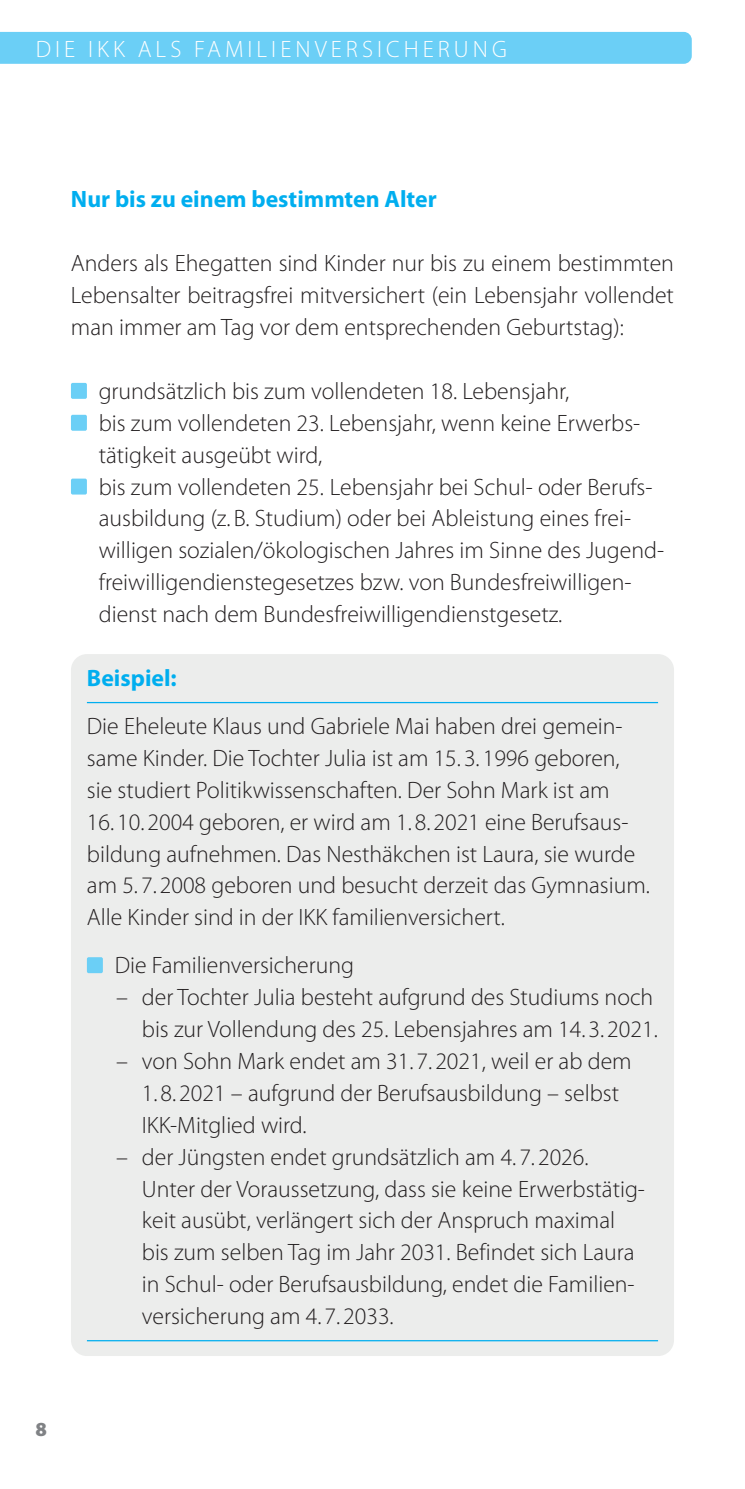
<style>
.page{position:relative;width:745px;height:1489px;background:#fff}
.page>*{position:absolute;margin:0;border:0;box-sizing:border-box;transform-origin:0 0}
.t1{font:300 23.75px/32px "Myriad Pro";color:#231f20}
.t2{font:700 23.75px "Myriad Pro";color:#00aeef}
.t3{font:300 23.75px "Myriad Pro";letter-spacing:.17em;color:#fff}
.t4{font:900 20px "Myriad Pro";color:#808285}
</style>
<div class="page">
<div style="left:0;top:32px;width:691px;height:32px;background:#6bcff6"></div>
<div style="left:71px;top:654px;width:602px;height:701px;background:#ecedec;border-radius:16px"></div>
<hr style="left:87px;top:702px;width:570px;height:1px;background:#00aeef">
<hr style="left:87px;top:1339px;width:570px;height:2px;background:#00aeef">
<div style="left:71px;top:383px;width:16px;height:16px;background:#6bcff6;border-radius:2px"></div>
<div style="left:71px;top:415px;width:16px;height:16px;background:#6bcff6;border-radius:2px"></div>
<div style="left:71px;top:478px;width:16px;height:16px;background:#6bcff6;border-radius:2px"></div>
<div style="left:87px;top:957px;width:16px;height:16px;background:#6bcff6;border-radius:2px"></div>
<p class="t3" style="left:36px;top:36px;width:472px">DIE IKK ALS FAMILIENVERSICHERUNG</p>
<p class="t2" style="left:71px;top:186px;width:367px">Nur bis zu einem bestimmten Alter</p>
<p class="t1" style="left:71px;top:248px;width:604px;text-align:justify">Anders als Ehegatten sind Kinder nur bis zu einem bestimmten Lebensalter beitragsfrei mitversichert (ein Lebensjahr vollendet man immer am Tag vor dem entsprechenden Geburtstag):</p>
<p class="t1" style="left:99px;top:375px;width:566px">grundsätzlich bis zum vollendeten 18. Lebensjahr,<br>bis zum vollendeten 23. Lebensjahr, wenn keine Erwerbs&shy;tätigkeit ausgeübt wird,<br>bis zum vollendeten 25. Lebensjahr bei Schul- oder Berufs&shy;ausbildung (z.B. Studium) oder bei Ableistung eines frei&shy;willigen sozialen/ökologischen Jahres im Sinne des Jugend&shy;freiwilligendienstegesetzes bzw. von Bundesfreiwilligen&shy;dienst nach dem Bundesfreiwilligendienstgesetz.</p>
<p class="t4" style="left:35px;top:1417px;width:13px">8</p>
<p class="t2" style="left:87px;top:664px;width:91px">Beispiel:</p>
<p class="t1" style="left:87px;top:710px;width:537px">Die Eheleute Klaus und Gabriele Mai haben drei gemein&shy;same Kinder. Die Tochter Julia ist am 15. 3. 1996 geboren, sie studiert Politikwissenschaften. Der Sohn Mark ist am</p>
<p class="t1" style="left:87px;top:806px;width:564px">16. 10. 2004 geboren, er wird am 1. 8. 2021 eine Berufsaus&shy;bildung aufnehmen. Das Nesthäkchen ist Laura, sie wurde am 5. 7. 2008 geboren und besucht derzeit das Gymnasium.<br>Alle Kinder sind in der IKK familienversichert.</p>
<p class="t1" style="left:115px;top:949px;width:241px">Die Familienversicherung</p>
<p class="t1" style="left:116px;top:981px;width:543px;text-align:right">– der Tochter Julia besteht aufgrund des Studiums noch bis zur Vollendung des 25. Lebensjahres am 14. 3. 2021.</p>
<p class="t1" style="left:116px;top:1045px;width:517px">– von Sohn Mark endet am 31. 7. 2021, weil er ab dem</p>
<p class="t1" style="left:142px;top:1077px;width:478px">1. 8. 2021 – aufgrund der Berufsausbildung – selbst<br>IKK-Mitglied wird.</p>
<p class="t1" style="left:142px;top:1140px;width:504px;text-indent:-26px">– der Jüngsten endet grundsätzlich am 4. 7. 2026.<br>Unter der Voraussetzung, dass sie keine Erwerbstätig&shy;keit ausübt, verlängert sich der Anspruch maximal bis zum selben Tag im Jahr 2031. Befindet sich Laura in Schul- oder Berufsausbildung, endet die Familien&shy;versicherung am 4. 7. 2033.</p>
</div>
